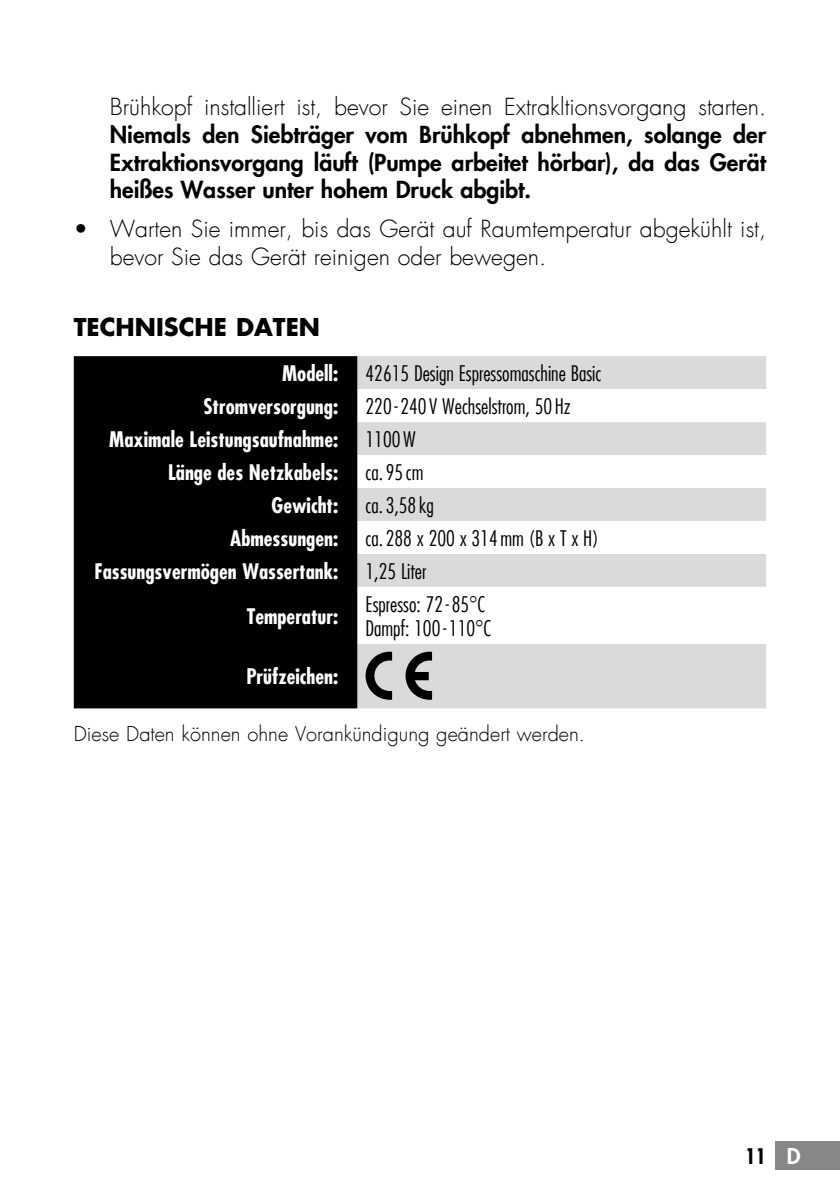
<style>
.page{position:relative;width:840px;height:1191px;background:#fff}
.page>*{position:absolute;margin:0;border:0;box-sizing:border-box;transform-origin:0 0}
.t1{font:700 24px "Futura LT";color:#000}
.t2{font:300 23px/27.6px "Futura LT";color:#000}
.t3{font:800 23px/27.6px "Futura LT";color:#000;text-align:justify}
.t4{font:300 condensed 21px/24px "Futura LT";color:#000}
.t5{font:700 condensed 21px "Futura LT";color:#fff}
.t6{font:700 condensed 21px "Futura LT";color:#000}
.t7{font:300 20px "Futura LT";color:#000}
.s1{font-weight:800;font-stretch:normal;font-size:21.4px;color:#fff}
</style>
<div class="page">
<div style="left:775px;top:1141px;width:64px;height:28px;background:#878787"></div>
<div style="left:74px;top:356px;width:283px;height:352px;background:#000"></div>
<div style="left:357px;top:356px;width:408px;height:352px;background:#dadada"></div>
<svg style="left:357px;top:389px;width:408px;height:254px"></svg>
<svg style="left:405px;top:651px;width:27px;height:49px"></svg>
<svg style="left:365px;top:651px;width:27px;height:49px"></svg>
<p class="t2" style="left:110px;top:94px;width:657px">Brühkopf installiert ist, bevor Sie einen Extrakltionsvorgang starten.</p>
<p class="t3" style="left:110px;top:120px;width:657px">Niemals den Siebträger vom Brühkopf abnehmen, solange der Extraktionsvorgang läuft (Pumpe arbeitet hörbar), da das Gerät heißes Wasser unter hohem Druck abgibt.</p>
<p class="t2" style="left:110px;top:216px;width:657px;text-indent:-36px">• Warten Sie immer, bis das Gerät auf Raumtemperatur abgekühlt ist, bevor Sie das Gerät reinigen oder bewegen.</p>
<p class="t1" style="left:74px;top:311px;width:248px">TECHNISCHE DATEN</p>
<p class="t5" style="left:282px;top:360px;width:58px">Modell:</p>
<p class="t4" style="left:365px;top:361px;width:237px">42615 Design Espressomaschine Basic</p>
<p class="t5" style="left:203px;top:393px;width:136px">Stromversorgung:</p>
<p class="t4" style="left:365px;top:394px;width:207px">220 - 240 V Wechselstrom, 50 Hz</p>
<p class="t5" style="left:109px;top:426px;width:230px">Maximale Leistungsaufnahme:</p>
<p class="t4" style="left:365px;top:427px;width:52px">1100W</p>
<p class="t5" style="left:168px;top:459px;width:171px">Länge des Netzkabels:</p>
<p class="t4" style="left:365px;top:460px;width:59px">ca. 95 cm</p>
<p class="t5" style="left:271px;top:492px;width:68px">Gewicht:</p>
<p class="t4" style="left:365px;top:493px;width:70px">ca. 3,58 kg</p>
<p class="t5" style="left:230px;top:525px;width:109px">Abmessungen:</p>
<p class="t4" style="left:365px;top:526px;width:234px">ca. 288 x 200 x 314mm (B x T x H)</p>
<p class="t5" style="left:94px;top:558px;width:245px">Fassungsvermögen Wassertank:</p>
<p class="t4" style="left:365px;top:559px;width:62px">1,25 Liter</p>
<p class="t5" style="left:246px;top:603px;width:93px">Temperatur:</p>
<p class="t4" style="left:365px;top:592px;width:127px">Espresso: 72 - 85°C<br>Dampf: 100 - 110°C</p>
<p class="t5" style="left:246px;top:663px;width:93px">Prüfzeichen:</p>
<p class="t7" style="left:74px;top:722px;width:512px">Diese Daten können ohne Vorankündigung geändert werden.</p>
<p class="t6" style="left:745px;top:1142px;width:56px">11 <span class="s1">D</span></p>
</div>
